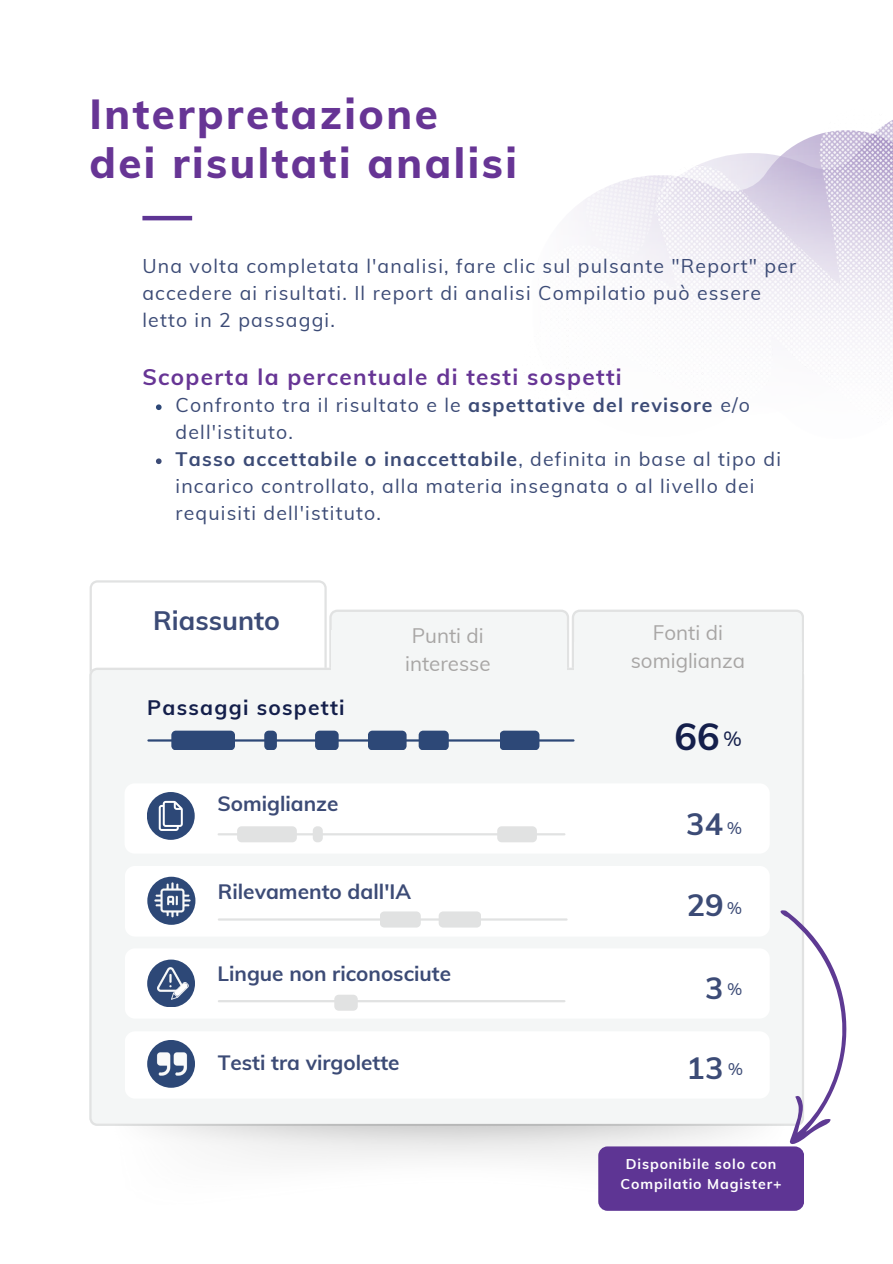
<style>
.page{position:relative;width:893px;height:1264px;background:#fff}
.page>*{position:absolute;margin:0;border:0;box-sizing:border-box;transform-origin:0 0}
.t1{font:800 42px/49.5px "Muli";letter-spacing:.06em;color:#673595}
.t2{font:700 37.65px "Muli";color:#141f4b}
.t3{font:700 30.75px "Muli";color:#3c4b76}
.t4{font:700 30.6px "Muli";color:#3c4b76}
.t5{font:700 26.7px "Muli";color:#3c4b76}
.t6{font:700 22.5px "Muli";letter-spacing:.06em;color:#673595}
.t7{font:700 21px "Muli";letter-spacing:.06em;color:#141f4b}
.t8{font:700 20.85px "Muli";color:#3c4b76}
.t9{font:700 20.7px "Muli";color:#3c4b76}
.t10{font:20.55px/27.8px "Muli";color:#a8a6a5;text-align:center}
.t11{font:19.5px/27px "Muli";letter-spacing:.06em;color:#3c4b76}
.t12{font:700 14.25px/19.4px "Muli";letter-spacing:.06em;color:#fff;text-align:center}
.s1{font-weight:700}
.s2{font-weight:400;font-size:20.1px}
.s3{font-weight:400;font-size:16.35px}
</style>
<div class="page">
<hr style="left:142px;top:216px;width:50px;height:4px;background:#5e3594">
<img style="left:566px;top:120px;width:326px;height:255px">
<svg style="left:156px;top:404px;width:5px;height:6px"></svg>
<svg style="left:156px;top:458px;width:5px;height:6px"></svg>
<svg style="left:90px;top:580px;width:714px;height:87px"></svg>
<div style="left:89px;top:667px;width:715px;height:458px;background:#f4f6f6"></div>
<img style="left:111px;top:1124px;width:666px;height:86px">
<div style="left:125px;top:948px;width:644px;height:70px;background:#fff;border-radius:10px"></div>
<div style="left:147px;top:959px;width:48px;height:48px;background:#2d4877;border-radius:50%"></div>
<img style="left:157px;top:967px;width:24px;height:25px">
<img style="left:171px;top:982px;width:18px;height:18px">
<svg style="left:174px;top:982px;width:14px;height:14px"></svg>
<hr style="left:219px;top:1000px;width:345px;height:2px;background:#e1e2e2">
<svg style="left:334px;top:995px;width:24px;height:15px"></svg>
<div style="left:125px;top:866px;width:644px;height:70px;background:#fff;border-radius:10px"></div>
<hr style="left:219px;top:918px;width:347px;height:2px;background:#e1e2e2">
<div style="left:380px;top:911px;width:41px;height:16px;background:#e1e2e2;border-radius:5px"></div>
<div style="left:438px;top:911px;width:43px;height:16px;background:#e1e2e2;border-radius:4px"></div>
<div style="left:147px;top:876px;width:48px;height:48px;background:#2d4877;border-radius:50%"></div>
<img style="left:153px;top:881px;width:38px;height:38px">
<div style="left:124px;top:783px;width:645px;height:70px;background:#fff;border-radius:10px"></div>
<div style="left:147px;top:792px;width:48px;height:47px;background:#2d4877;border-radius:50%"></div>
<svg style="left:159px;top:800px;width:23px;height:31px"></svg>
<hr style="left:219px;top:833px;width:345px;height:2px;background:#e1e2e2">
<div style="left:237px;top:826px;width:60px;height:16px;background:#e1e2e2;border-radius:4px"></div>
<div style="left:313px;top:826px;width:10px;height:16px;background:#e1e2e2;border-radius:4px"></div>
<div style="left:497px;top:826px;width:40px;height:16px;background:#e1e2e2;border-radius:4px"></div>
<div style="left:125px;top:1031px;width:644px;height:67px;background:#fff;border-radius:10px"></div>
<div style="left:147px;top:1039px;width:48px;height:48px;background:#2d4877;border-radius:50%"></div>
<img style="left:153px;top:1044px;width:38px;height:38px">
<hr style="left:148px;top:739px;width:425px;height:2px;background:#2d4877">
<div style="left:171px;top:730px;width:64px;height:20px;background:#2d4877;border-radius:4px"></div>
<div style="left:264px;top:730px;width:13px;height:20px;background:#2d4877;border-radius:4px"></div>
<div style="left:368px;top:730px;width:38px;height:20px;background:#2d4877;border-radius:4px"></div>
<div style="left:499px;top:730px;width:40px;height:20px;background:#2d4877;border-radius:4px"></div>
<div style="left:418px;top:730px;width:30px;height:20px;background:#2d4877;border-radius:4px"></div>
<div style="left:315px;top:730px;width:23px;height:20px;background:#2d4877;border-radius:4px"></div>
<div style="left:331px;top:630px;width:236px;height:46px;background:#f4f6f6"></div>
<svg style="left:777px;top:909px;width:70px;height:235px"></svg>
<div style="left:598px;top:1146px;width:206px;height:64px;background:#5e3594;border-radius:9px"></div>
<div style="left:574px;top:642px;width:227px;height:46px;background:#f4f6f6"></div>
<h1 class="t1" style="left:89px;top:87px;width:429px">Interpretazione<br>dei risultati analisi</h1>
<p class="t11" style="left:142px;top:251px;width:655px">Una volta completata l'analisi, fare clic sul pulsante "Report" per accedere ai risultati. Il report di analisi Compilatio può essere letto in 2 passaggi.</p>
<p class="t6" style="left:142px;top:361px;width:481px">Scoperta la percentuale di testi sospetti</p>
<p class="t11" style="left:175px;top:391px;width:607px">Confronto tra il risultato e le <span class="s1">aspettative del revisore</span> e/o dell'istituto.<br><span class="s1">Tasso accettabile o inaccettabile</span>, definita in base al tipo di incarico controllato, alla materia insegnata o al livello dei requisiti dell'istituto.</p>
<h3 class="t5" style="left:153px;top:601px;width:128px">Riassunto</h3>
<p class="t7" style="left:147px;top:692px;width:199px">Passaggi sospetti</p>
<p class="t9" style="left:217px;top:788px;width:122px">Somiglianze</p>
<p class="t10" style="left:405px;top:621px;width:87px">Punti di interesse</p>
<p class="t8" style="left:218px;top:876px;width:195px">Rilevamento dall'IA</p>
<p class="t9" style="left:217px;top:958px;width:235px">Lingue non riconosciute</p>
<p class="t10" style="left:630px;top:618px;width:116px">Fonti di somiglianza</p>
<h2 class="t2" style="left:674px;top:709px;width:69px">66<span class="s2">%</span></h2>
<h3 class="t3" style="left:686px;top:801px;width:57px">34<span class="s3">%</span></h3>
<h3 class="t3" style="left:686px;top:882px;width:57px">29<span class="s3">%</span></h3>
<h3 class="t4" style="left:705px;top:965px;width:39px">3<sup>%</sup></h3>
<p class="t9" style="left:218px;top:1047px;width:183px">Testi tra virgolette</p>
<h3 class="t3" style="left:686px;top:1045px;width:58px">13 <span class="s3">%</span></h3>
<p class="t12" style="left:620px;top:1153px;width:162px">Disponibile solo con<br>Compilatio Magister+</p>
</div>
